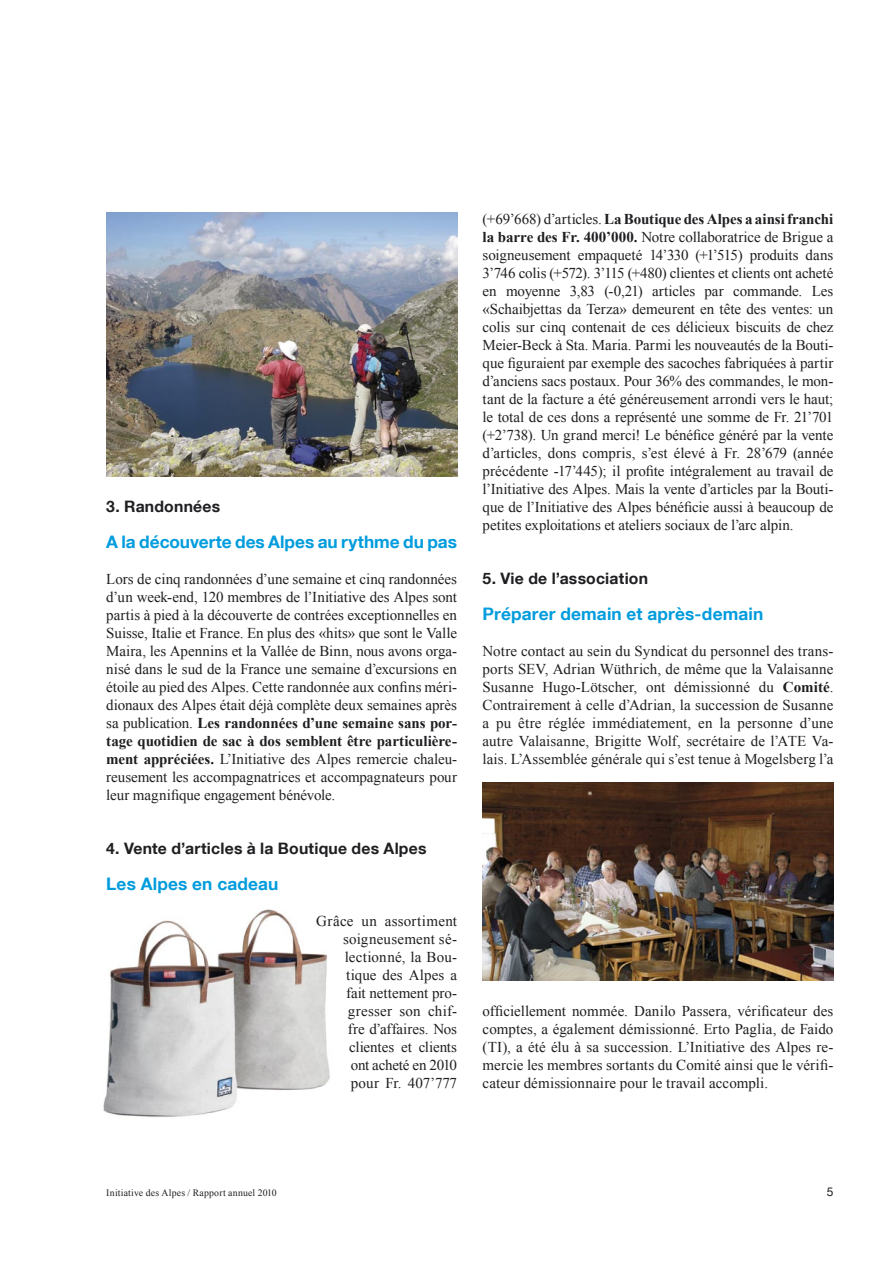
<style>
.page{position:relative;width:893px;height:1263px;background:#fff}
.page>*{position:absolute;margin:0;border:0;box-sizing:border-box;transform-origin:0 0}
.t1{font:700 17.25px "Helvetica Neue LT Com";letter-spacing:.005em;color:#009cdd}
.t2{font:700 15.75px "Helvetica Neue LT Com";letter-spacing:.015em;color:#1f1e21}
.t3{font:15px/18px "Times New Roman";color:#1f1e21;text-align:justify}
.t4{font:12px "Helvetica Neue LT Com";color:#1f1e21}
.t5{font:9.75px "Times New Roman";letter-spacing:.02em;color:#1f1e21}
.s1{font-weight:700}
</style>
<div class="page">
<img style="left:106px;top:213px;width:351px;height:263px">
<img style="left:483px;top:782px;width:350px;height:198px">
<img style="left:103px;top:909px;width:227px;height:208px">
<p class="t2" style="left:106px;top:497px;width:115px">3. Randonnées</p>
<p class="t1" style="left:106px;top:531px;width:352px">A la découverte des Alpes au rythme du pas</p>
<p class="t3" style="left:106px;top:570px;width:352px">Lors de cinq randonnées d’une semaine et cinq randonnées d’un week-end, 120 membres de l’Initiative des Alpes sont partis à pied à la découverte de contrées exceptionnelles en Suisse, Italie et France. En plus des «hits» que sont le Valle Maira, les Apennins et la Vallée de Binn, nous avons orga&shy;nisé dans le sud de la France une semaine d’excursions en étoile au pied des Alpes. Cette randonnée aux confins méri&shy;dionaux des Alpes était déjà complète deux semaines après sa publication. <span class="s1">Les randonnées d’une semaine sans por&shy;tage quotidien de sac à dos semblent être particulière&shy;ment appréciées.</span> L’Initiative des Alpes remercie chaleu&shy;reusement les accompagnatrices et accompagnateurs pour leur magnifique engagement bénévole.</p>
<p class="t2" style="left:106px;top:839px;width:322px">4. Vente d’articles à la Boutique des Alpes</p>
<p class="t1" style="left:106px;top:873px;width:174px">Les Alpes en cadeau</p>
<p class="t3" style="left:316px;top:912px;width:142px;text-align:right">Grâce un assortiment soigneusement sé&shy;lectionné, la Bou&shy;tique des Alpes a<br>fait nettement pro&shy;gresser son chif-<br>fre d’affaires. Nos clientes et clients<br>ont acheté en 2010<br>pour Fr. 407’777</p>
<p class="t3" style="left:483px;top:210px;width:352px">(+69’668) d’articles. <span class="s1">La Boutique des Alpes a ainsi franchi la barre des Fr. 400’000.</span> Notre collaboratrice de Brigue a soigneusement empaqueté 14’330 (+1’515) produits dans 3’746 colis (+572). 3’115 (+480) clientes et clients ont acheté en moyenne 3,83 (-0,21) articles par commande. Les «Schaibjettas da Terza» demeurent en tête des ventes: un colis sur cinq contenait de ces délicieux biscuits de chez Meier-Beck à Sta. Maria. Parmi les nouveautés de la Bouti&shy;que figuraient par exemple des sacoches fabriquées à partir d’anciens sacs postaux. Pour 36% des commandes, le mon&shy;tant de la facture a été généreusement arrondi vers le haut; le total de ces dons a représenté une somme de Fr. 21’701 (+2’738). Un grand merci! Le bénéfice généré par la vente d’articles, dons compris, s’est élevé à Fr. 28’679 (année précédente -17’445); il profite intégralement au travail de l’Initiative des Alpes. Mais la vente d’articles par la Bouti&shy;que de l’Initiative des Alpes bénéficie aussi à beaucoup de petites exploitations et ateliers sociaux de l’arc alpin.</p>
<p class="t2" style="left:483px;top:569px;width:167px">5. Vie de l’association</p>
<p class="t1" style="left:483px;top:603px;width:282px">Préparer demain et après-demain</p>
<p class="t3" style="left:483px;top:642px;width:352px">Notre contact au sein du Syndicat du personnel des trans&shy;ports SEV, Adrian Wüthrich, de même que la Valaisanne Susanne Hugo-Lötscher, ont démissionné du <span class="s1">Comité</span>.<br>Contrairement à celle d’Adrian, la succession de Susanne a pu être réglée immédiatement, en la personne d’une autre Valaisanne, Brigitte Wolf, secrétaire de l’ATE Va&shy;lais. L’Assemblée générale qui s’est tenue à Mogelsberg l’a</p>
<p class="t3" style="left:483px;top:1002px;width:352px">officiellement nommée. Danilo Passera, vérificateur des comptes, a également démissionné. Erto Paglia, de Faido (TI), a été élu à sa succession. L’Initiative des Alpes re&shy;mercie les membres sortants du Comité ainsi que le vérifi&shy;cateur démissionnaire pour le travail accompli.</p>
<p class="t5" style="left:106px;top:1186px;width:172px">Initiative des Alpes / Rapport annuel 2010</p>
<p class="t4" style="left:827px;top:1185px;width:8px">5</p>
</div>
